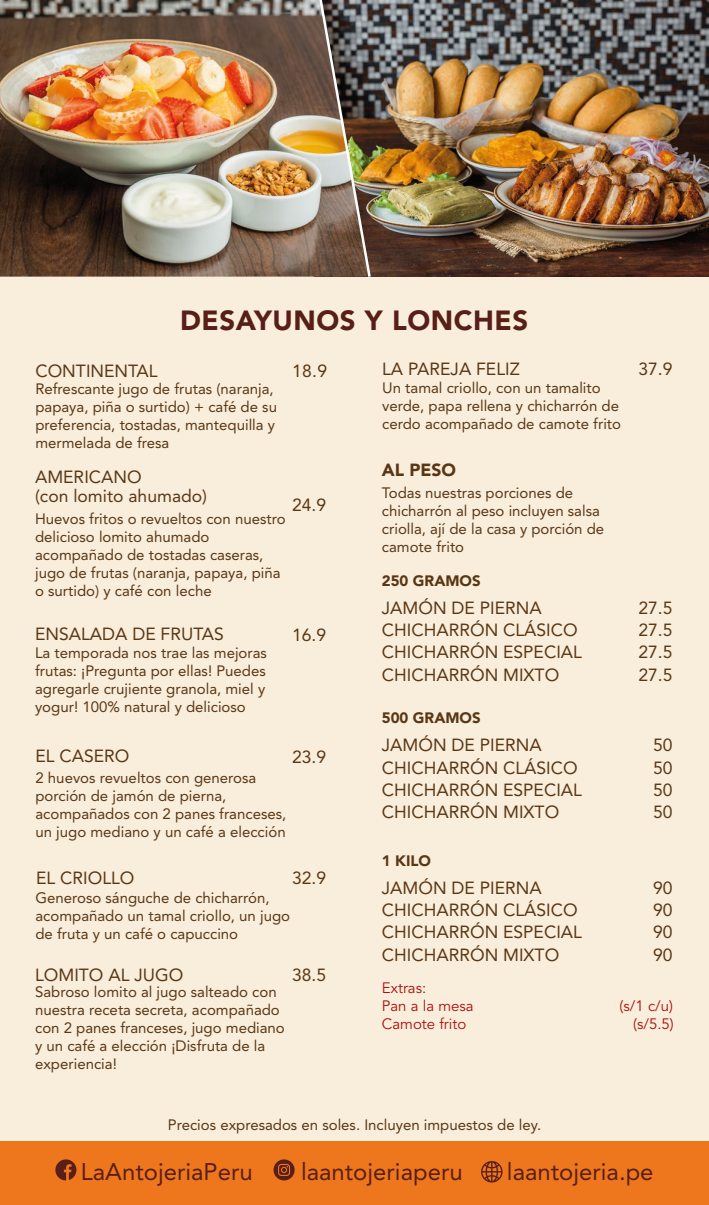
<style>
.page{position:relative;width:709px;height:1205px;background:#f9eedc}
.page>*{position:absolute;margin:0;border:0;box-sizing:border-box;transform-origin:0 0}
.t1{font:900 27.5px "Avenir LT Std";letter-spacing:.02em;color:#571f17}
.t2{font:24px "Avenir LT Std";color:#571f17}
.t3{font:17.5px/22.2px "Avenir LT Std";color:#5a3714}
.t4{font:900 17.5px "Avenir LT Std";color:#5a3714}
.t5{font:15px/18px "Avenir LT Std";color:#5a3714}
.t6{font:15px/18px "Avenir LT Std";color:#ae0f0a}
.t7{font:900 15px "Avenir LT Std";color:#5a3714}
</style>
<div class="page">
<div style="left:0;top:1141px;width:709px;height:64px;background:#ee761c"></div>
<svg style="left:55px;top:1159px;width:21px;height:21px"></svg>
<svg style="left:273px;top:1159px;width:21px;height:21px"></svg>
<svg style="left:481px;top:1161px;width:21px;height:21px"></svg>
<img style="left:372px;top:0;width:337px;height:277px">
<img style="left:0;top:0;width:318px;height:277px">
<img style="left:318px;top:0;width:54px;height:277px">
<p class="t3" style="left:35px;top:360px;width:124px">CONTINENTAL</p>
<h1 class="t1" style="left:180px;top:304px;width:349px">DESAYUNOS Y LONCHES</h1>
<p class="t3" style="left:292px;top:360px;width:37px">18.9</p>
<p class="t3" style="left:382px;top:358px;width:139px">LA PAREJA FELIZ</p>
<p class="t5" style="left:35px;top:380px;width:243px">Refrescante jugo de frutas (naranja, papaya, piña o surtido) + café de su preferencia, tostadas, mantequilla y mermelada de fresa</p>
<p class="t5" style="left:382px;top:379px;width:240px">Un tamal criollo, con un tamalito verde, papa rellena y chicharrón de cerdo acompañado de camote frito</p>
<p class="t3" style="left:638px;top:358px;width:36px">37.9</p>
<p class="t3" style="left:35px;top:467px;width:173px;line-height:19.2px">AMERICANO<br>(con lomito ahumado)</p>
<p class="t3" style="left:292px;top:493px;width:36px">24.9</p>
<p class="t5" style="left:35px;top:510px;width:252px">Huevos fritos o revueltos con nuestro delicioso lomito ahumado acompañado de tostadas caseras, jugo de frutas (naranja, papaya, piña o surtido) y café con leche</p>
<p class="t3" style="left:35px;top:623px;width:190px">ENSALADA DE FRUTAS</p>
<p class="t5" style="left:35px;top:644px;width:233px;text-align:justify">La temporada nos trae las mejoras frutas: ¡Pregunta por ellas! Puedes agregarle crujiente granola, miel y yogur! 100% natural y delicioso</p>
<p class="t3" style="left:35px;top:745px;width:96px">EL CASERO</p>
<p class="t3" style="left:292px;top:623px;width:36px">16.9</p>
<p class="t3" style="left:292px;top:745px;width:36px">23.9</p>
<p class="t5" style="left:35px;top:769px;width:252px">2 huevos revueltos con generosa porción de jamón de pierna, acompañados con 2 panes franceses, un jugo mediano y un café a elección</p>
<p class="t3" style="left:36px;top:867px;width:100px">EL CRIOLLO</p>
<p class="t3" style="left:292px;top:867px;width:36px">32.9</p>
<p class="t5" style="left:35px;top:889px;width:256px">Generoso sánguche de chicharrón, acompañado un tamal criollo, un jugo de fruta y un café o capuccino</p>
<p class="t3" style="left:35px;top:964px;width:150px">LOMITO AL JUGO</p>
<p class="t5" style="left:35px;top:982px;width:251px">Sabroso lomito al jugo salteado con nuestra receta secreta, acompañado con 2 panes franceses, jugo mediano y un café a elección ¡Disfruta de la experiencia!</p>
<p class="t3" style="left:292px;top:964px;width:36px">38.5</p>
<p class="t4" style="left:382px;top:459px;width:76px">AL PESO</p>
<p class="t5" style="left:382px;top:484px;width:224px">Todas nuestras porciones de chicharrón al peso incluyen salsa criolla, ají de la casa y porción de camote frito</p>
<p class="t7" style="left:382px;top:571px;width:100px">250 GRAMOS</p>
<p class="t3" style="left:382px;top:597px;width:202px">JAMÓN DE PIERNA<br>CHICHARRÓN CLÁSICO<br>CHICHARRÓN ESPECIAL<br>CHICHARRÓN MIXTO</p>
<p class="t3" style="left:638px;top:597px;width:36px;text-align:justify">27.5<br>27.5<br>27.5<br>27.5</p>
<p class="t7" style="left:382px;top:709px;width:100px">500 GRAMOS</p>
<p class="t3" style="left:382px;top:734px;width:202px">JAMÓN DE PIERNA<br>CHICHARRÓN CLÁSICO<br>CHICHARRÓN ESPECIAL<br>CHICHARRÓN MIXTO</p>
<p class="t3" style="left:653px;top:734px;width:21px;text-align:justify">50<br>50<br>50<br>50</p>
<p class="t7" style="left:382px;top:851px;width:51px">1 KILO</p>
<p class="t3" style="left:382px;top:877px;width:202px">JAMÓN DE PIERNA<br>CHICHARRÓN CLÁSICO<br>CHICHARRÓN ESPECIAL<br>CHICHARRÓN MIXTO</p>
<p class="t3" style="left:653px;top:877px;width:21px;text-align:justify">90<br>90<br>90<br>90</p>
<p class="t6" style="left:382px;top:979px;width:93px">Extras:<br>Pan a la mesa</p>
<p class="t6" style="left:619px;top:997px;width:55px">(s/1 c/u)</p>
<p class="t6" style="left:382px;top:1015px;width:86px">Camote frito</p>
<p class="t6" style="left:633px;top:1015px;width:42px">(s/5.5)</p>
<p class="t5" style="left:168px;top:1115px;width:375px">Precios expresados en soles. Incluyen impuestos de ley.</p>
<h2 class="t2" style="left:81px;top:1158px;width:173px">LaAntojeriaPeru</h2>
<h2 class="t2" style="left:301px;top:1158px;width:163px">laantojeriaperu</h2>
<h2 class="t2" style="left:507px;top:1158px;width:148px">laantojeria.pe</h2>
</div>
